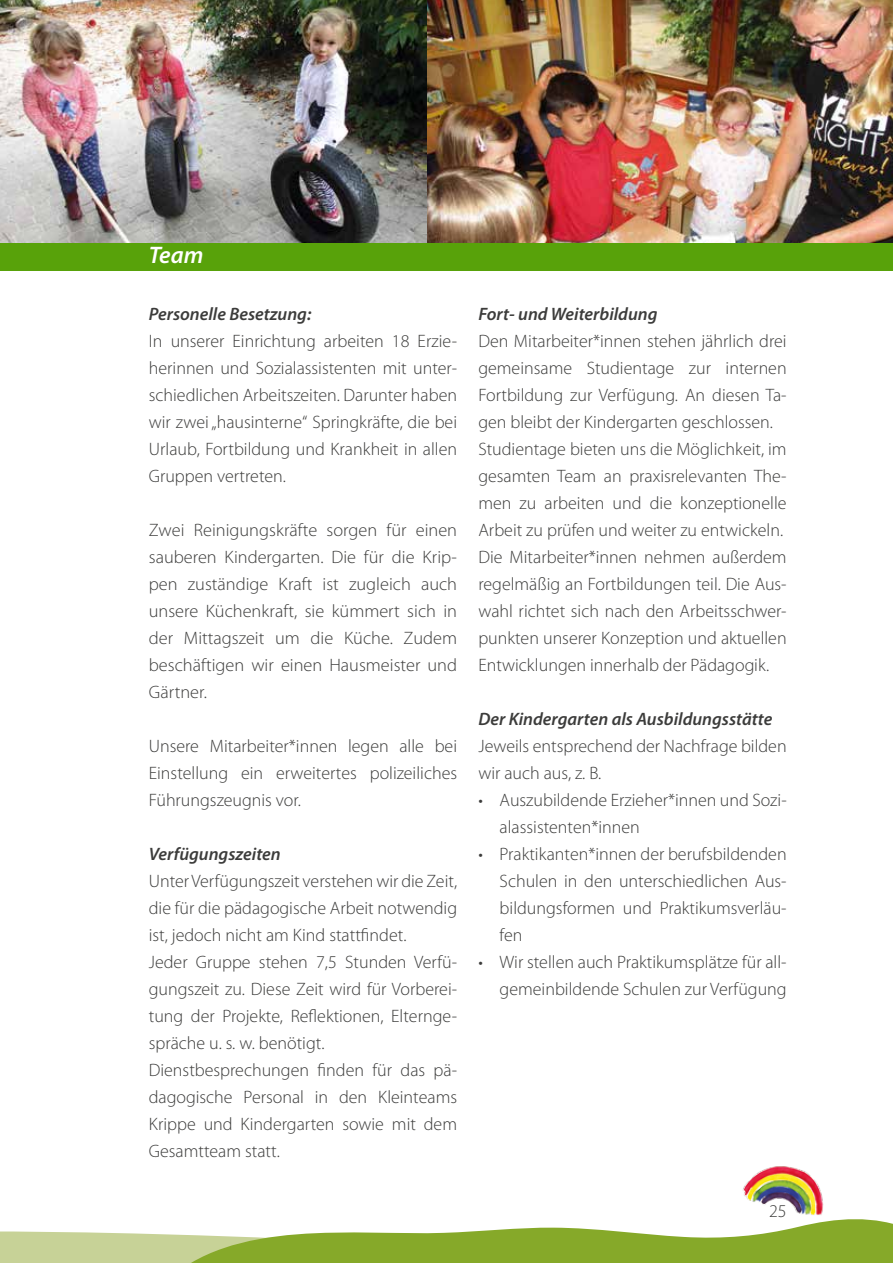
<style>
.page{position:relative;width:893px;height:1263px;background:#fff}
.page>*{position:absolute;margin:0;border:0;box-sizing:border-box;transform-origin:0 0}
.t1{font:italic 600 24px "Myriad Pro";color:#fff}
.t2{font:300 18px/27px "Myriad Pro";color:#3c3c3b;text-align:justify}
.t3{font:italic 600 18px "Myriad Pro";color:#3c3c3b}
</style>
<div class="page">
<svg style="left:0;top:1219px;width:893px;height:44px"></svg>
<img style="left:738px;top:1166px;width:86px;height:62px">
<img style="left:0;top:0;width:893px;height:243px">
<div style="left:0;top:243px;width:893px;height:27px;background:#58a20a"></div>
<h1 class="t1" style="left:149px;top:240px;width:56px">Team</h1>
<p class="t3" style="left:149px;top:302px;width:164px">Personelle Besetzung:</p>
<p class="t2" style="left:149px;top:327px;width:310px">In unserer Einrichtung arbeiten 18 Erzie&shy;herinnen und Sozialassistenten mit unter&shy;schiedlichen Arbeitszeiten. Darunter haben wir zwei „hausinterne“ Springkräfte, die bei Urlaub, Fortbildung und Krankheit in allen Gruppen vertreten.</p>
<p class="t2" style="left:149px;top:516px;width:310px">Zwei Reinigungskräfte sorgen für einen sauberen Kindergarten. Die für die Krip&shy;pen zuständige Kraft ist zugleich auch unsere Küchenkraft, sie kümmert sich in der Mittagszeit um die Küche. Zudem beschäftigen wir einen Hausmeister und Gärtner.</p>
<p class="t2" style="left:149px;top:732px;width:310px">Unsere Mitarbeiter*innen legen alle bei Einstellung ein erweitertes polizeiliches Führungszeugnis vor.</p>
<p class="t3" style="left:149px;top:842px;width:133px">Verfügungszeiten</p>
<p class="t2" style="left:149px;top:867px;width:310px;text-align:left">Unter Verfügungszeit verstehen wir die Zeit, die für die pädagogische Arbeit notwendig ist, jedoch nicht am Kind stattfindet.<br>Jeder Gruppe stehen 7,5 Stunden Verfü&shy;gungszeit zu. Diese Zeit wird für Vorberei&shy;tung der Projekte, Reflektionen, Elternge&shy;spräche u. s. w. benötigt.<br>Dienstbesprechungen finden für das pä&shy;dagogische Personal in den Kleinteams Krippe und Kindergarten sowie mit dem Gesamtteam statt.</p>
<p class="t3" style="left:478px;top:302px;width:181px">Fort- und Weiterbildung</p>
<p class="t2" style="left:478px;top:327px;width:310px;text-align:left">Den Mitarbeiter*innen stehen jährlich drei gemeinsame Studientage zur internen Fortbildung zur Verfügung. An diesen Ta&shy;gen bleibt der Kindergarten geschlossen.<br>Studientage bieten uns die Möglichkeit, im gesamten Team an praxisrelevanten The&shy;men zu arbeiten und die konzeptionelle Arbeit zu prüfen und weiter zu entwickeln.<br>Die Mitarbeiter*innen nehmen außerdem regelmäßig an Fortbildungen teil. Die Aus&shy;wahl richtet sich nach den Arbeitsschwer&shy;punkten unserer Konzeption und aktuellen Entwicklungen innerhalb der Pädagogik.</p>
<p class="t3" style="left:478px;top:707px;width:296px">Der Kindergarten als Ausbildungsstätte</p>
<p class="t2" style="left:478px;top:732px;width:310px">Jeweils entsprechend der Nachfrage bilden wir auch aus, z. B.</p>
<p class="t2" style="left:500px;top:786px;width:289px;text-indent:-21px">• Auszubildende Erzieher*innen und Sozi&shy;alassistenten*innen</p>
<p class="t2" style="left:500px;top:840px;width:289px;text-indent:-21px">• Praktikanten*innen der berufsbildenden Schulen in den unterschiedlichen Aus&shy;bildungsformen und Praktikumsverläu&shy;fen</p>
<p class="t2" style="left:478px;top:948px;width:310px;text-align:right">• Wir stellen auch Praktikumsplätze für all&shy;gemeinbildende Schulen zur Verfügung</p>
<p class="t2" style="left:769px;top:1197px;width:19px">25</p>
</div>
